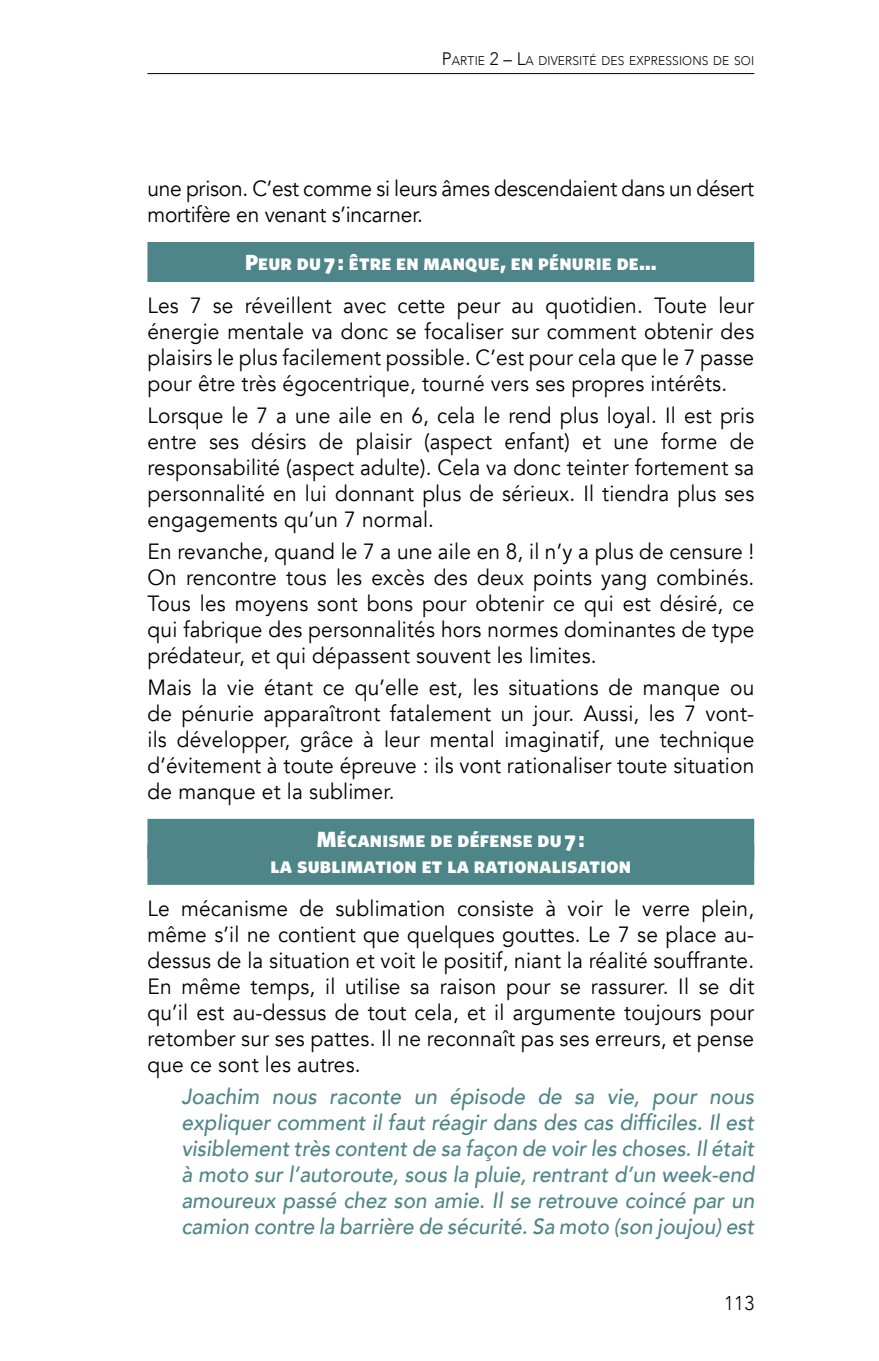
<style>
.page{position:relative;width:879px;height:1361px;background:#fff}
.page>*{position:absolute;margin:0;border:0;box-sizing:border-box;transform-origin:0 0}
.t1{font:22px/26px "Avenir";letter-spacing:.01em;color:#000;text-align:justify;scale:.95 1}
.t2{font:italic 500 22px/26px "Avenir";color:#4e8589;text-align:justify;scale:.95 1}
.t3{font:22px/26px "Whitney Black SC";letter-spacing:.01em;color:#fff;text-align:center}
.t4{font:22px/26px "Avenir";letter-spacing:-.01em;color:#000;scale:.95 1}
.t5{font:300 20px "Avenir";color:#000;scale:.95 1}
.t6{font:300 12.6px "Avenir";letter-spacing:.015em;color:#000;scale:.95 1}
.s1{font-size:18px}
</style>
<div class="page">
<hr style="left:147px;top:73px;width:607px;height:1px;background:#000">
<div style="left:147px;top:242px;width:607px;height:40px;background:#4e8589"></div>
<div style="left:147px;top:819px;width:607px;height:40px;background:#4e8589"></div>
<div style="left:147px;top:845px;width:607px;height:40px;background:#4e8589"></div>
<p class="t6" style="left:442px;top:53px;width:328px"><span class="s1">P</span>ARTI E <span class="s1">2 – L</span>A DIVERSITÉ DES EXPRESSIONS DE SOI</p>
<p class="t4" style="left:147px;top:175px;width:640px">une prison. C’est comme si leurs âmes descendaient dans un désert mortifère en venant s’incarner.</p>
<p class="t3" style="left:245px;top:249px;width:413px">Peur du 7 : être en manque, en pénurie de…</p>
<p class="t1" style="left:147px;top:293px;width:640px">Les 7 se réveillent avec cette peur au quotidien. Toute leur énergie mentale va donc se focaliser sur comment obtenir des plaisirs le plus facilement possible. C’est pour cela que le 7 passe pour être très égocentrique, tourné vers ses propres intérêts.</p>
<p class="t1" style="left:147px;top:403px;width:640px">Lorsque le 7 a une aile en 6, cela le rend plus loyal. Il est pris entre ses désirs de plaisir (aspect enfant) et une forme de responsabilité (aspect adulte). Cela va donc teinter fortement sa personnalité en lui donnant plus de sérieux. Il tiendra plus ses engagements qu’un 7 normal.</p>
<p class="t1" style="left:147px;top:539px;width:640px">En revanche, quand le 7 a une aile en 8, il n’y a plus de censure !<br>On rencontre tous les excès des deux points yang combinés.<br>Tous les moyens sont bons pour obtenir ce qui est désiré, ce qui fabrique des personnalités hors normes dominantes de type prédateur, et qui dépassent souvent les limites.</p>
<p class="t1" style="left:147px;top:674px;width:640px">Mais la vie étant ce qu’elle est, les situations de manque ou de pénurie apparaîtront fatalement un jour. Aussi, les 7 vont&shy;ils développer, grâce à leur mental imaginatif, une technique d’évitement à toute épreuve : ils vont rationaliser toute situation de manque et la sublimer.</p>
<p class="t3" style="left:271px;top:826px;width:362px">Mécanisme de défense du 7 :<br>la sublimation et la rationalisation</p>
<p class="t1" style="left:147px;top:896px;width:640px">Le mécanisme de sublimation consiste à voir le verre plein, même s’il ne contient que quelques gouttes. Le 7 se place au&shy;dessus de la situation et voit le positif, niant la réalité souffrante.<br>En même temps, il utilise sa raison pour se rassurer. Il se dit qu’il est au-dessus de tout cela, et il argumente toujours pour retomber sur ses pattes. Il ne reconnaît pas ses erreurs, et pense que ce sont les autres.</p>
<p class="t2" style="left:181px;top:1083px;width:604px">Joachim nous raconte un épisode de sa vie, pour nous expliquer comment il faut réagir dans des cas difficiles. Il est visiblement très content de sa façon de voir les choses. Il était à moto sur l’autoroute, sous la pluie, rentrant d’un week-end amoureux passé chez son amie. Il se retrouve coincé par un camion contre la barrière de sécurité. Sa moto (son joujou) est</p>
<p class="t5" style="left:724px;top:1291px;width:33px">113</p>
</div>
